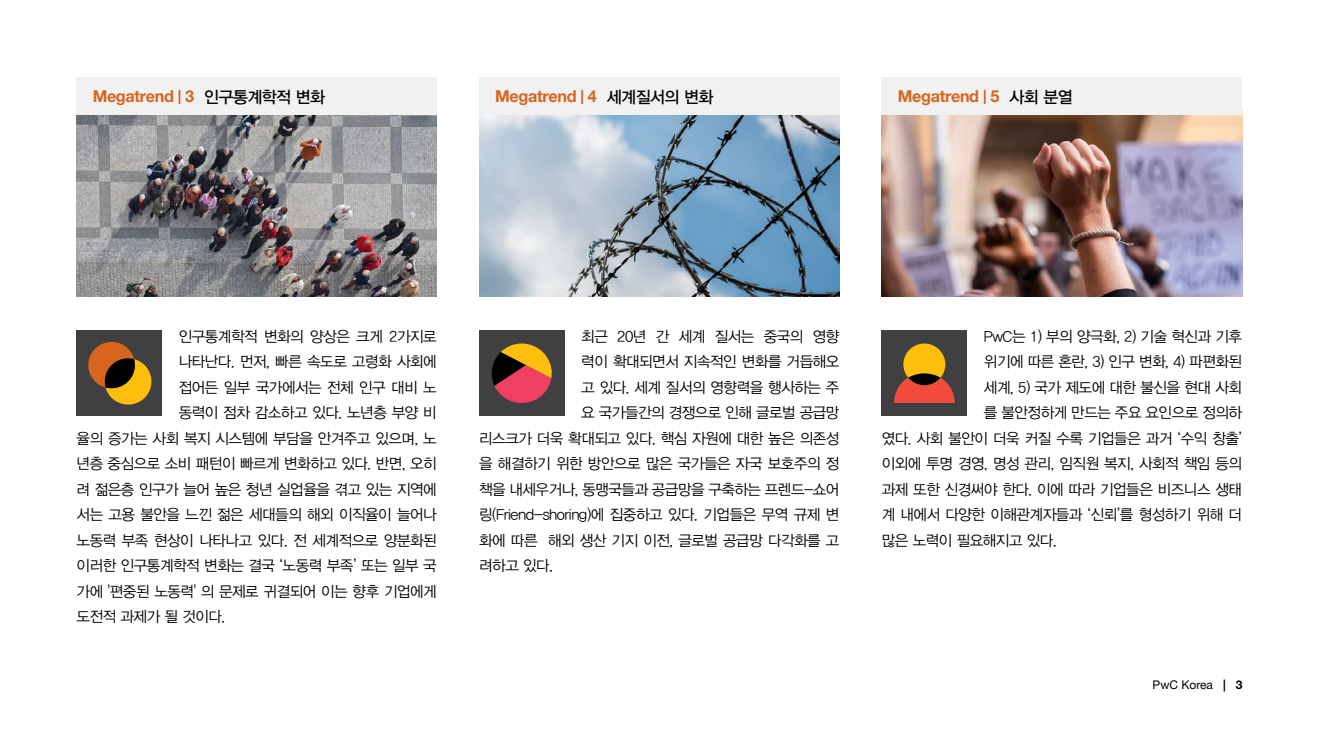
<style>
.page{position:relative;width:1319px;height:742px;background:#fff}
.page>*{position:absolute;margin:0;border:0;box-sizing:border-box;transform-origin:0 0}
.t1{font:700 16.5px "Helvetica Neue";letter-spacing:-.02em;color:#d8651d}
.t2{font:15px "YDVYGO32";letter-spacing:-.03em;color:#000}
.t3{font:12px "Helvetica Neue";color:#000}
.s1{font-size:14.1px}
.s2{font-family:"YDVYGO33";font-weight:400;color:#000}
.s3{font-weight:700}
</style>
<div class="page">
<img style="left:479px;top:114px;width:360px;height:183px">
<img style="left:881px;top:114px;width:360px;height:183px">
<img style="left:77px;top:114px;width:360px;height:183px">
<div style="left:479px;top:77px;width:360px;height:37px;background:#f1f1f2"></div>
<div style="left:881px;top:77px;width:360px;height:37px;background:#f1f1f2"></div>
<div style="left:77px;top:77px;width:360px;height:37px;background:#f1f1f2"></div>
<div style="left:77px;top:331px;width:85px;height:85px;background:#404042"></div>
<svg style="left:88px;top:342px;width:64px;height:63px"></svg>
<div style="left:479px;top:331px;width:85px;height:85px;background:#404042"></div>
<svg style="left:491px;top:343px;width:60px;height:60px"></svg>
<div style="left:881px;top:331px;width:85px;height:85px;background:#404042"></div>
<div style="left:903px;top:343px;width:42px;height:42px;background:#febe0e;border-radius:50%"></div>
<svg style="left:894px;top:373px;width:60px;height:30px"></svg>
<p class="t1" style="left:93px;top:86px;width:234px">Megatrend <span class="s1">|</span> 3 <span class="s2">인구통계학적 변화</span></p>
<p class="t1" style="left:495px;top:86px;width:219px">Megatrend <span class="s1">|</span> 4 <span class="s2">세계질서의 변화</span></p>
<p class="t1" style="left:897px;top:86px;width:176px">Megatrend <span class="s1">|</span> 5 <span class="s2">사회 분열</span></p>
<p class="t2" style="left:179px;top:326px;width:259px">인구통계학적 변화의 양상은 크게 2가지로</p>
<p class="t2" style="left:179px;top:351px;width:259px">나타난다. 먼저, 빠른 속도로 고령화 사회에</p>
<p class="t2" style="left:179px;top:377px;width:259px">접어든 일부 국가에서는 전체 인구 대비 노</p>
<p class="t2" style="left:179px;top:402px;width:259px">동력이 점차 감소하고 있다. 노년층 부양 비</p>
<p class="t2" style="left:77px;top:428px;width:362px">율의 증가는 사회 복지 시스템에 부담을 안겨주고 있으며, 노</p>
<p class="t2" style="left:77px;top:453px;width:362px">년층 중심으로 소비 패턴이 빠르게 변화하고 있다. 반면, 오히</p>
<p class="t2" style="left:77px;top:479px;width:362px">려 젊은층 인구가 늘어 높은 청년 실업율을 겪고 있는 지역에</p>
<p class="t2" style="left:77px;top:504px;width:362px">서는 고용 불안을 느낀 젊은 세대들의 해외 이직율이 늘어나</p>
<p class="t2" style="left:77px;top:530px;width:362px">노동력 부족 현상이 나타나고 있다. 전 세계적으로 양분화된</p>
<p class="t2" style="left:77px;top:555px;width:362px">이러한 인구통계학적 변화는 결국 ‘노동력 부족’ 또는 일부 국</p>
<p class="t2" style="left:77px;top:581px;width:362px">가에 '편중된 노동력' 의 문제로 귀결되어 이는 향후 기업에게</p>
<p class="t2" style="left:77px;top:606px;width:150px">도전적 과제가 될 것이다.</p>
<p class="t2" style="left:581px;top:326px;width:259px">최근 20년 간 세계 질서는 중국의 영향</p>
<p class="t2" style="left:581px;top:351px;width:259px">력이 확대되면서 지속적인 변화를 거듭해오</p>
<p class="t2" style="left:581px;top:377px;width:259px">고 있다. 세계 질서의 영향력을 행사하는 주</p>
<p class="t2" style="left:581px;top:402px;width:259px">요 국가들간의 경쟁으로 인해 글로벌 공급망</p>
<p class="t2" style="left:479px;top:428px;width:362px">리스크가 더욱 확대되고 있다. 핵심 자원에 대한 높은 의존성</p>
<p class="t2" style="left:479px;top:453px;width:362px">을 해결하기 위한 방안으로 많은 국가들은 자국 보호주의 정</p>
<p class="t2" style="left:479px;top:479px;width:362px">책을 내세우거나, 동맹국들과 공급망을 구축하는 프렌드-쇼어</p>
<p class="t2" style="left:479px;top:504px;width:362px">링(Friend-shoring)에 집중하고 있다. 기업들은 무역 규제 변</p>
<p class="t2" style="left:479px;top:530px;width:362px">화에 따른 해외 생산 기지 이전, 글로벌 공급망 다각화를 고</p>
<p class="t2" style="left:479px;top:555px;width:75px">려하고 있다.</p>
<p class="t2" style="left:983px;top:326px;width:259px">PwC는 1) 부의 양극화, 2) 기술 혁신과 기후</p>
<p class="t2" style="left:983px;top:351px;width:259px">위기에 따른 혼란, 3) 인구 변화, 4) 파편화된</p>
<p class="t2" style="left:983px;top:377px;width:259px">세계, 5) 국가 제도에 대한 불신을 현대 사회</p>
<p class="t2" style="left:983px;top:402px;width:259px">를 불안정하게 만드는 주요 요인으로 정의하</p>
<p class="t2" style="left:881px;top:428px;width:362px">였다. 사회 불안이 더욱 커질 수록 기업들은 과거 ‘수익 창출’</p>
<p class="t2" style="left:881px;top:453px;width:362px">이외에 투명 경영, 명성 관리, 임직원 복지, 사회적 책임 등의</p>
<p class="t2" style="left:881px;top:479px;width:362px">과제 또한 신경써야 한다. 이에 따라 기업들은 비즈니스 생태</p>
<p class="t2" style="left:881px;top:504px;width:362px">계 내에서 다양한 이해관계자들과 ‘신뢰’를 형성하기 위해 더</p>
<p class="t2" style="left:881px;top:530px;width:176px">많은 노력이 필요해지고 있다.</p>
<p class="t3" style="left:1152px;top:677px;width:91px">PwC Korea <span class="s3">| 3</span></p>
</div>
